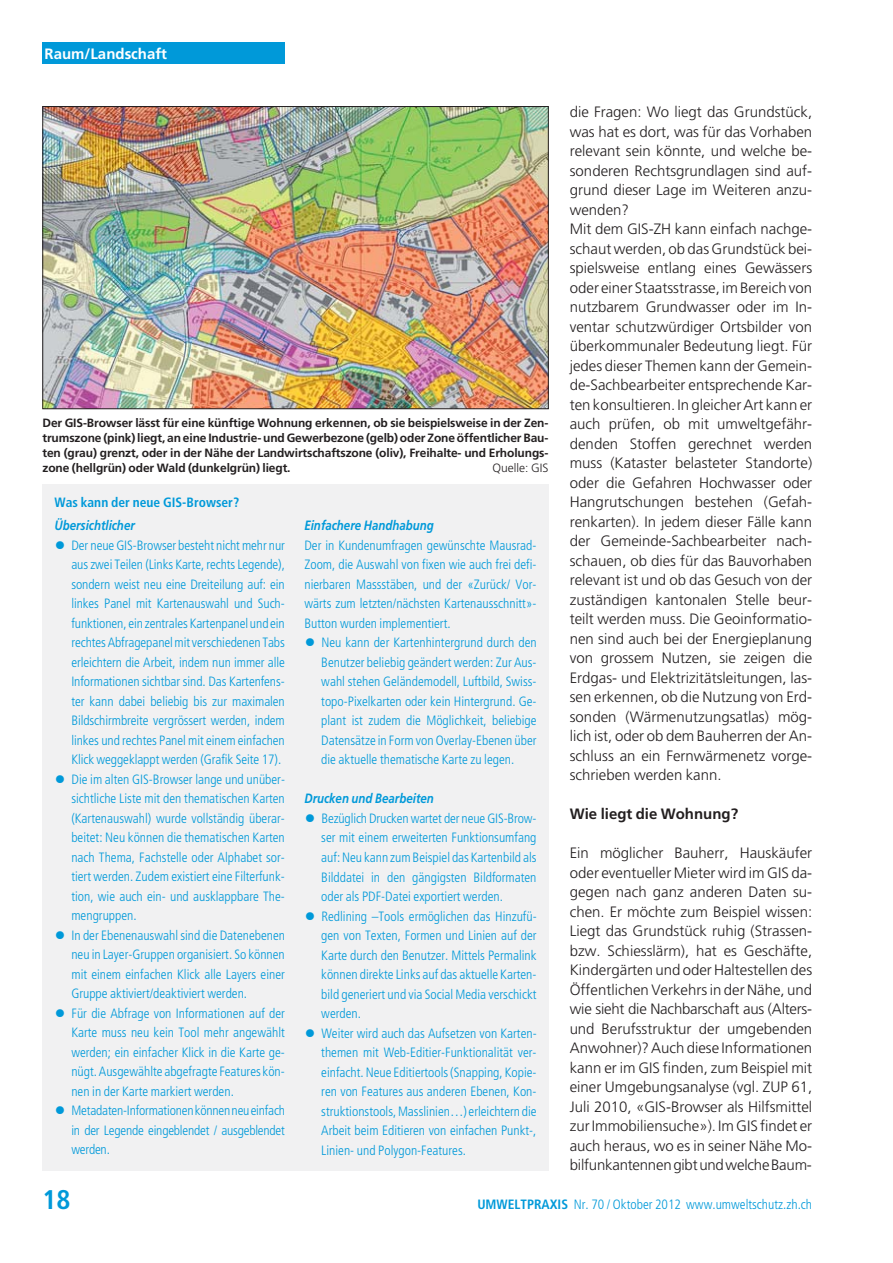
<style>
.page{position:relative;width:893px;height:1263px;background:#fff}
.page>*{position:absolute;margin:0;border:0;box-sizing:border-box;transform-origin:0 0}
.t1{font:700 condensed 27px "Frutiger LT Std";color:#0099d9}
.t2{font:300 15px/19.5px "Frutiger LT Std";color:#231f20}
.t3{font:700 15px "Frutiger LT Std";color:#231f20}
.t4{font:700 15px "Frutiger LT Std";color:#fff}
.t5{font:300 condensed 13.5px/19.5px "Frutiger LT Std";color:#0099d9;text-align:justify}
.t6{font:italic 700 13.5px "Frutiger LT Std";color:#0099d9;scale:.85 1}
.t7{font:700 condensed 13.5px "Frutiger LT Std";color:#0099d9}
.t8{font:700 12px/15px "Frutiger LT Std";letter-spacing:-.01em;color:#231f20;text-align:justify}
.t9{font:300 12px "Frutiger LT Std";color:#231f20}
.s1{font-size:22.5px}
.s2{font-weight:700}
</style>
<div class="page">
<div style="left:43px;top:484px;width:506px;height:686px;background:#f1f1f2"></div>
<div style="left:43px;top:43px;width:242px;height:21px;background:#0099d9"></div>
<img style="left:45px;top:108px;width:502px;height:299px">
<div style="left:43px;top:106px;width:506px;height:303px;border:1px solid #231f20"></div>
<p class="t4" style="left:45px;top:44px;width:124px">Raum/Landschaft</p>
<p class="t8" style="left:43px;top:415px;width:507px">Der GIS-Browser lässt für eine künftige Wohnung erkennen, ob sie beispielsweise in der Zen&shy;trumszone (pink) liegt, an eine Industrie- und Gewerbezone (gelb) oder Zone öffentlicher Bau&shy;ten (grau) grenzt, oder in der Nähe der Landwirtschaftszone (oliv), Freihalte- und Erholungs&shy;zone (hellgrün) oder Wald (dunkelgrün) liegt.</p>
<p class="t9" style="left:493px;top:460px;width:57px">Quelle: GIS</p>
<p class="t7" style="left:55px;top:493px;width:186px">Was kann der neue GIS-Browser?</p>
<p class="t6" style="left:55px;top:517px;width:96px">Übersichtlicher</p>
<p class="t5" style="left:71px;top:535px;width:215px;text-indent:-17px"><span class="s1">•</span> Der neue GIS-Browser besteht nicht mehr nur aus zwei Teilen (Links Karte, rechts Legende), sondern weist neu eine Dreiteilung auf: ein linkes Panel mit Kartenauswahl und Such&shy;funktionen, ein zentrales Kartenpanel und ein rechtes Abfragepanel mit verschiedenen Tabs erleichtern die Arbeit, indem nun immer alle Informationen sichtbar sind. Das Kartenfens - ter kann dabei beliebig bis zur maximalen Bildschirmbreite vergrössert werden, indem linkes und rechtes Panel mit einem einfachen Klick weggeklappt werden (Grafik Seite 17).</p>
<p class="t5" style="left:71px;top:769px;width:215px;text-indent:-17px"><span class="s1">•</span> Die im alten GIS-Browser lange und unüber&shy;sichtliche Liste mit den thematischen Karten (Kartenauswahl) wurde vollständig überar&shy;beitet: Neu können die thematischen Karten nach Thema, Fachstelle oder Alphabet sor&shy;tiert werden. Zudem existiert eine Filterfunk&shy;tion, wie auch ein- und ausklappbare The&shy;mengruppen.</p>
<p class="t5" style="left:71px;top:925px;width:215px;text-indent:-17px"><span class="s1">•</span> In der Ebenenauswahl sind die Datenebenen neu in Layer-Gruppen organisiert. So können mit einem einfachen Klick alle Layers einer Gruppe aktiviert/deaktiviert werden.</p>
<p class="t5" style="left:71px;top:1003px;width:215px;text-indent:-17px"><span class="s1">•</span> Für die Abfrage von Informationen auf der Karte muss neu kein Tool mehr angewählt werden; ein einfacher Klick in die Karte ge - nügt. Ausgewählte abgefragte Features kön&shy;nen in der Karte markiert werden.</p>
<p class="t5" style="left:71px;top:1101px;width:215px;text-indent:-17px"><span class="s1">•</span> Metadaten-Informationen können neu einfach in der Legende eingeblendet / ausgeblendet werden.</p>
<p class="t6" style="left:304px;top:517px;width:154px">Einfachere Handhabung</p>
<p class="t5" style="left:304px;top:535px;width:234px">Der in Kundenumfragen gewünschte Mausrad-Zoom, die Auswahl von fixen wie auch frei defi&shy;nierbaren Massstäben, und der «Zu rück/ Vor&shy;wärts zum letzten/nächsten Kartenausschnitt»- Button wurden implementiert.</p>
<p class="t5" style="left:321px;top:633px;width:217px;text-indent:-17px"><span class="s1">•</span> Neu kann der Kartenhintergrund durch den Benutzer beliebig geändert werden: Zur Aus&shy;wahl stehen Geländemodell, Luftbild, Swiss - topo-Pixelkarten oder kein Hintergrund. Ge&shy;plant ist zudem die Möglichkeit, beliebige Datensätze in Form von Overlay-Ebenen über die aktuelle thematische Karte zu legen.</p>
<p class="t6" style="left:304px;top:790px;width:154px">Drucken und Bearbeiten</p>
<p class="t5" style="left:321px;top:808px;width:217px;text-indent:-17px"><span class="s1">•</span> Bezüglich Drucken wartet der neue GIS-Brow - ser mit einem erweiterten Funktionsumfang auf: Neu kann zum Beispiel das Kartenbild als Bilddatei in den gängigsten Bildformaten oder als PDF-Datei exportiert werden.</p>
<p class="t5" style="left:321px;top:906px;width:217px;text-indent:-17px"><span class="s1">•</span> Redlining –Tools ermöglichen das Hinzufü&shy;gen von Texten, Formen und Linien auf der Karte durch den Benutzer. Mittels Permalink können direkte Links auf das aktuelle Karten&shy;bild generiert und via Social Media verschickt werden.</p>
<p class="t5" style="left:321px;top:1023px;width:217px;text-indent:-17px"><span class="s1">•</span> Weiter wird auch das Aufsetzen von Karten - themen mit Web-Editier-Funktionalität ver&shy;einfacht. Neue Editiertools (Snapping, Kopie&shy;ren von Features aus anderen Ebenen, Kon&shy;struktionstools, Mass linien…) erleichtern die Arbeit beim Editieren von einfachen Punkt-, Linien- und Polygon-Features.</p>
<p class="t2" style="left:570px;top:103px;width:244px">die Fragen: Wo liegt das Grundstück, was hat es dort, was für das Vorhaben relevant sein könnte, und welche be&shy;sonderen Rechtsgrundlagen sind auf&shy;grund dieser Lage im Weiteren anzu&shy;wenden?<br>Mit dem GIS-ZH kann einfach nachge&shy;schaut werden, ob das Grundstück bei&shy;spielsweise entlang eines Gewässers oder einer Staatsstrasse, im Bereich von nutzbarem Grundwasser oder im In&shy;ventar schutzwürdiger Ortsbilder von überkommunaler Bedeutung liegt. Für jedes dieser Themen kann der Gemein&shy;de-Sachbearbeiter entsprechende Kar&shy;ten konsultieren. In gleicher Art kann er auch prüfen, ob mit umweltgefähr&shy;denden Stoffen gerechnet werden muss (Kataster belasteter Standorte) oder die Gefahren Hochwasser oder Hangrutschungen bestehen (Gefah&shy;renkarten). In jedem dieser Fälle kann der Gemeinde-Sachbearbeiter nach&shy;schauen, ob dies für das Bauvorhaben relevant ist und ob das Gesuch von der zuständigen kantonalen Stelle beur&shy;teilt werden muss. Die Geoinformatio&shy;nen sind auch bei der Energieplanung von grossem Nutzen, sie zeigen die Erdgas- und Elektrizitätsleitungen, las&shy;sen erkennen, ob die Nutzung von Erd&shy;sonden (Wärmenutzungsatlas) mög&shy;lich ist, oder ob dem Bauherren der An&shy;schluss an ein Fernwärmenetz vorge&shy;schrieben werden kann.</p>
<p class="t3" style="left:570px;top:804px;width:170px">Wie liegt die Wohnung?</p>
<p class="t2" style="left:570px;top:844px;width:244px;text-align:justify">Ein möglicher Bauherr, Hauskäufer oder eventueller Mieter wird im GIS da&shy;gegen nach ganz anderen Daten su&shy;chen. Er möchte zum Beispiel wissen:<br>Liegt das Grundstück ruhig (Strassen&shy;bzw. Schiesslärm), hat es Geschäfte, Kindergärten und oder Haltestellen des Öffentlichen Verkehrs in der Nähe, und wie sieht die Nachbarschaft aus (Alters&shy;und Berufsstruktur der umgebenden Anwohner)? Auch diese Informationen kann er im GIS finden, zum Beispiel mit einer Umgebungsanalyse (vgl. ZUP 61, Juli 2010, «GIS-Browser als Hilfsmittel zur Immobiliensuche»). Im GIS findet er auch heraus, wo es in seiner Nähe Mo&shy;bilfunkantennen gibt und welche Baum -</p>
<h1 class="t1" style="left:43px;top:1183px;width:30px">18</h1>
<p class="t5" style="left:477px;top:1194px;width:336px"><span class="s2">UMWELTPRAXIS</span> Nr. 70 / Oktober 2012 www.umweltschutz.zh.ch</p>
</div>
